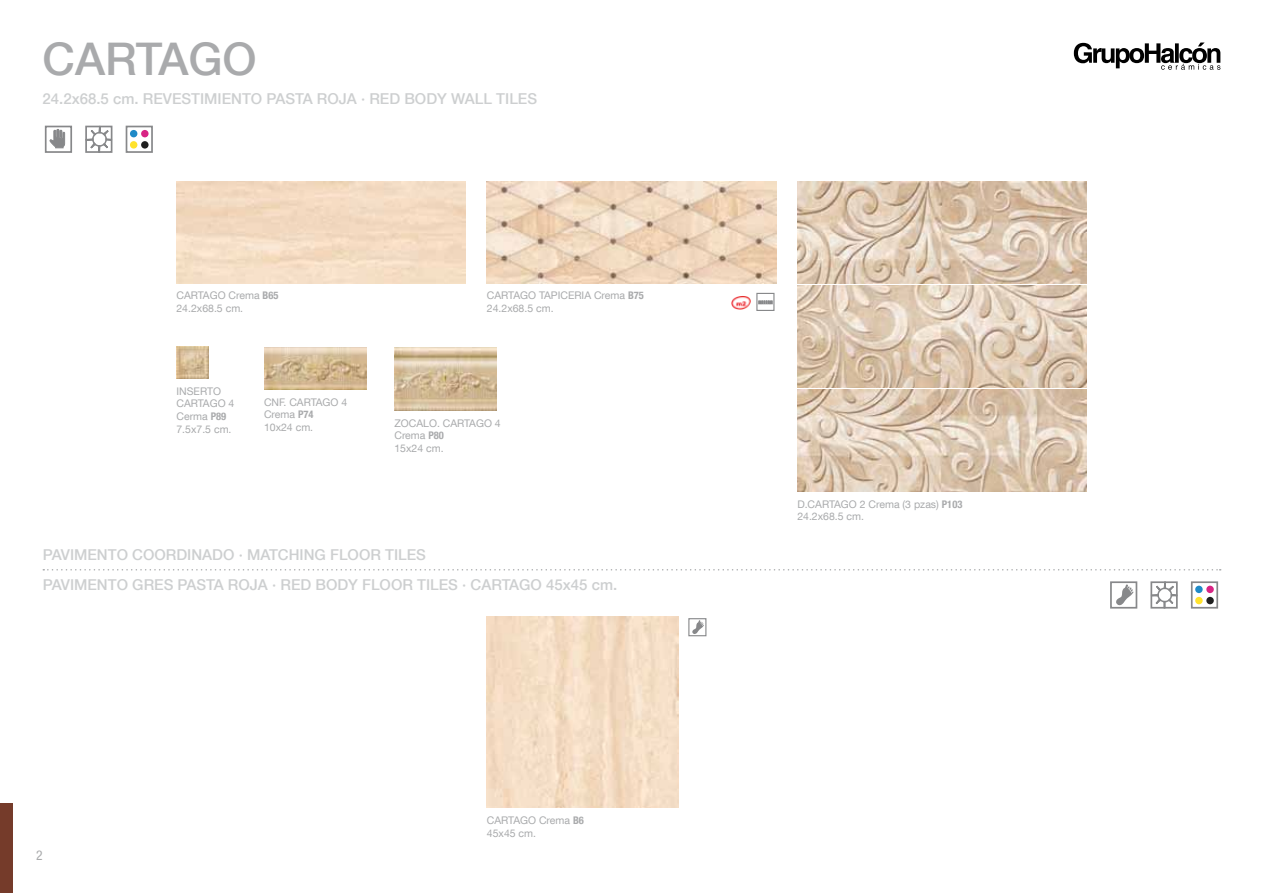
<style>
.page{position:relative;width:1263px;height:893px;background:#fff}
.page>*{position:absolute;margin:0;border:0;box-sizing:border-box;transform-origin:0 0}
.t1{font:500 45px "Helvetica Neue LT Com";color:#a9aaac}
.t2{font:500 15px/29.4px "Helvetica Neue LT Com";color:#cdcfd0}
.t3{font:condensed 13.5px "Helvetica Neue LT Com";color:#a9aaac}
.t4{font:10.5px/12.6px "Helvetica Neue LT Com";color:#a9aaac}
.s1{font-weight:700;font-stretch:condensed}
</style>
<div class="page">
<svg style="left:1074px;top:43px;width:146px;height:27px"></svg>
<div style="left:45px;top:126px;width:27px;height:27px;border:2px solid #87888a"></div>
<svg style="left:49px;top:129px;width:16px;height:20px"></svg>
<svg style="left:85px;top:126px;width:28px;height:27px"></svg>
<div style="left:126px;top:126px;width:27px;height:27px;border:2px solid #87888a"></div>
<div style="left:130px;top:130px;width:7px;height:7px;background:#1f8ac7;border-radius:50%"></div>
<div style="left:141px;top:130px;width:8px;height:7px;background:#d82484;border-radius:50%"></div>
<div style="left:130px;top:141px;width:7px;height:8px;background:#ffe22c;border-radius:50%"></div>
<div style="left:141px;top:141px;width:8px;height:8px;background:#202020;border-radius:50%"></div>
<div style="left:0;top:804px;width:13px;height:89px;background:#753b2a"></div>
<svg style="left:43px;top:569px;width:1178px;height:1px"></svg>
<div style="left:1110px;top:581px;width:27px;height:28px;border:2px solid #87888a"></div>
<svg style="left:1116px;top:584px;width:17px;height:22px"></svg>
<div style="left:1150px;top:581px;width:28px;height:28px;border:2px solid #87888a"></div>
<svg style="left:1150px;top:582px;width:28px;height:27px"></svg>
<div style="left:1191px;top:581px;width:27px;height:28px;border:2px solid #87888a"></div>
<div style="left:1195px;top:586px;width:8px;height:7px;background:#1f8ac7;border-radius:50%"></div>
<div style="left:1206px;top:586px;width:8px;height:7px;background:#d82484;border-radius:50%"></div>
<div style="left:1195px;top:597px;width:8px;height:7px;background:#ffe22c;border-radius:50%"></div>
<div style="left:1206px;top:597px;width:8px;height:7px;background:#202020;border-radius:50%"></div>
<svg style="left:758px;top:300px;width:14px;height:4px"></svg>
<div style="left:756px;top:293px;width:18px;height:18px;border:1px solid #87888a"></div>
<img style="left:487px;top:181px;width:289px;height:102px">
<img style="left:176px;top:347px;width:32px;height:32px">
<img style="left:264px;top:347px;width:102px;height:42px">
<img style="left:394px;top:347px;width:102px;height:64px">
<img style="left:797px;top:181px;width:289px;height:102px">
<img style="left:797px;top:285px;width:289px;height:102px">
<img style="left:797px;top:389px;width:289px;height:103px">
<div style="left:688px;top:618px;width:18px;height:18px;border:1px solid #87888a"></div>
<svg style="left:692px;top:620px;width:12px;height:15px"></svg>
<img style="left:487px;top:617px;width:191px;height:191px">
<img style="left:731px;top:296px;width:19px;height:14px">
<h1 class="t1" style="left:43px;top:32px;width:216px">CARTAGO</h1>
<h2 class="t2" style="left:43px;top:84px;width:496px">24.2x68.5 cm. REVESTIMIENTO PASTA ROJA · RED BODY WALL TILES</h2>
<p class="t4" style="left:176px;top:289px;width:104px">CARTAGO Crema <span class="s1">B65<br></span>24.2x68.5 cm.</p>
<p class="t4" style="left:487px;top:289px;width:159px">CARTAGO TAPICERIA Crema <span class="s1">B75<br></span>24.2x68.5 cm.</p>
<p class="t4" style="left:176px;top:385px;width:59px">INSERTO<br>CARTAGO 4<br>Cerma <span class="s1">P89<br></span>7.5x7.5 cm.</p>
<p class="t4" style="left:264px;top:395px;width:85px">CNF. CARTAGO 4<br>Crema <span class="s1">P74<br></span>10x24 cm.</p>
<p class="t4" style="left:394px;top:416px;width:108px">ZOCALO. CARTAGO 4<br>Crema <span class="s1">P80<br></span>15x24 cm.</p>
<h2 class="t2" style="left:43px;top:540px;width:576px">PAVIMENTO COORDINADO · MATCHING FLOOR TILES<br>PAVIMENTO GRES PASTA ROJA · RED BODY FLOOR TILES · CARTAGO 45x45 cm.</h2>
<p class="t3" style="left:36px;top:847px;width:8px">2</p>
<p class="t4" style="left:487px;top:814px;width:99px">CARTAGO Crema <span class="s1">B6<br></span>45x45 cm.</p>
<p class="t4" style="left:797px;top:497px;width:167px">D.CARTAGO 2 Crema (3 pzas) <span class="s1">P103<br></span>24.2x68.5 cm.</p>
</div>
